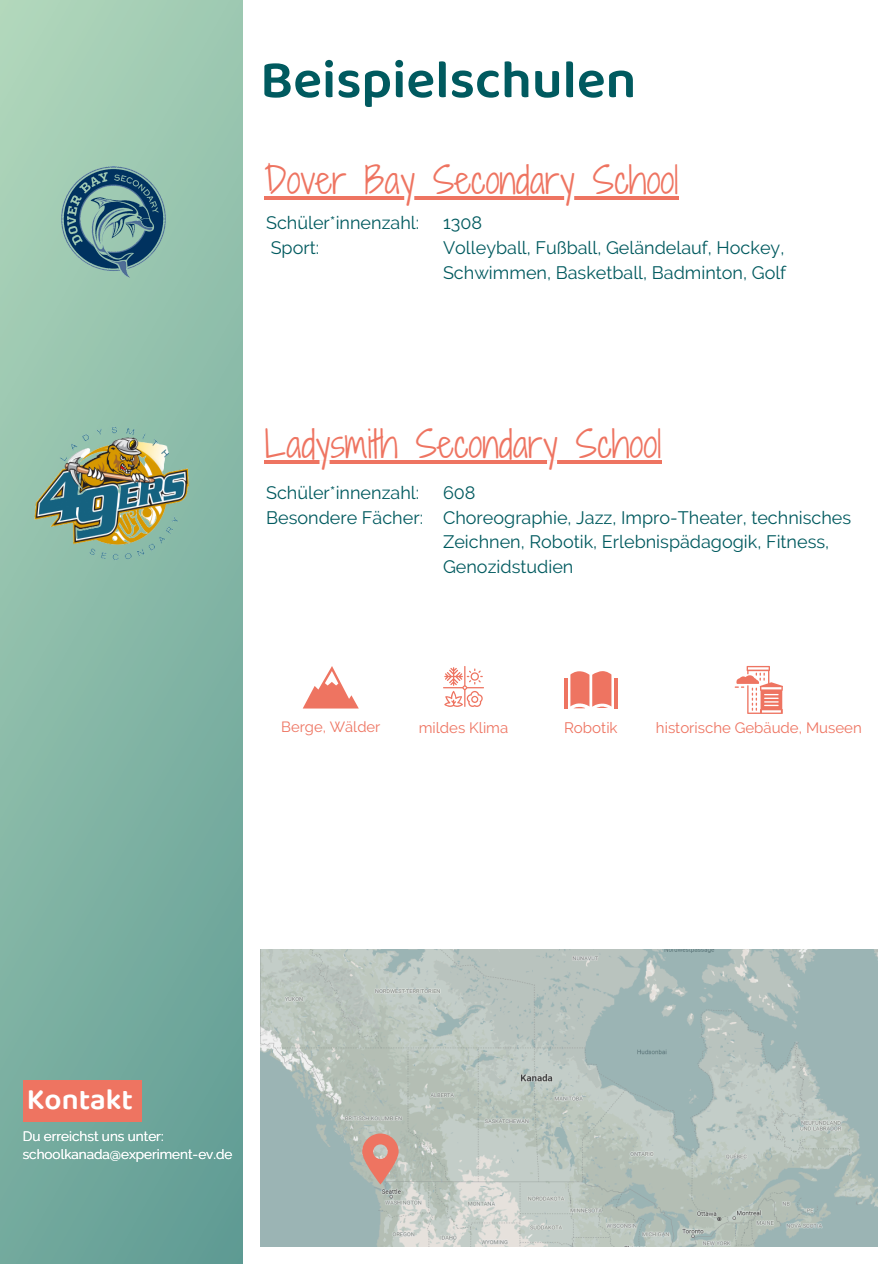
<style>
.page{position:relative;width:894px;height:1264px;background:#fff}
.page>*{position:absolute;margin:0;border:0;box-sizing:border-box;transform-origin:0 0}
.t1{font:600 54px "Baloo Tamma 2";color:#005a5f}
.t2{font:36px "Shadows Into Light Two";color:#ee7461}
.t3{font:600 30px "Baloo Tamma 2";color:#fff}
.t4{font:18px/24.8px "Raleway";color:#005a5f}
.t5{font:15.15px "Raleway";color:#ee7461}
.t6{font:15px "Raleway";color:#ee7461}
.t7{font:14.7px "Raleway";color:#ee7461}
.t8{font:13.5px "Raleway";color:#fff}
</style>
<div class="page">
<div style="left:0;top:0;width:709px;height:1263px;background:linear-gradient(to bottom,#a7d0b6,#68a198)"></div>
<div style="left:243px;top:0;width:650px;height:1263px;background:#fff"></div>
<img style="left:260px;top:949px;width:617px;height:297px">
<svg style="left:362px;top:1133px;width:36px;height:51px;background:#d59485"></svg>
<svg style="left:303px;top:666px;width:56px;height:42px"></svg>
<svg style="left:443px;top:666px;width:40px;height:41px"></svg>
<hr style="left:564px;top:678px;width:3px;height:30px;background:#ee7461">
<svg style="left:570px;top:671px;width:41px;height:37px;background:#f18d7e"></svg>
<hr style="left:614px;top:678px;width:3px;height:30px;background:#ee7461">
<img style="left:50px;top:159px;width:126px;height:126px">
<img style="left:30px;top:424px;width:166px;height:139px">
<hr style="left:264px;top:196px;width:414px;height:4px;background:#ee7461">
<hr style="left:264px;top:460px;width:397px;height:4px;background:#ee7461">
<svg style="left:734px;top:666px;width:48px;height:48px"></svg>
<div style="left:23px;top:1080px;width:118px;height:41px;background:#ee7461"></div>
<h3 class="t1" style="left:260px;top:47px;width:377px">Beispielschulen</h3>
<p class="t2" style="left:264px;top:154px;width:415px">Dover Bay Secondary School</p>
<h1 class="t4" style="left:266px;top:210px;width:154px">Schüler*innenzahl:<br>Sport:</h1>
<h2 class="t4" style="left:443px;top:210px;width:344px">1308<br>Volleyball, Fußball, Geländelauf, Hockey,<br>Schwimmen, Basketball, Badminton, Golf</h2>
<p class="t2" style="left:264px;top:418px;width:398px">Ladysmith Secondary School</p>
<h4 class="t4" style="left:266px;top:480px;width:158px">Schüler*innenzahl:<br>Besondere Fächer:</h4>
<h4 class="t4" style="left:443px;top:480px;width:409px">608<br>Choreographie, Jazz, Impro-Theater, technisches<br>Zeichnen, Robotik, Erlebnispädagogik, Fitness,<br>Genozidstudien</h4>
<h2 class="t7" style="left:281px;top:718px;width:101px">Berge, Wälder</h2>
<h4 class="t6" style="left:419px;top:719px;width:91px">mildes Klima</h4>
<h4 class="t5" style="left:564px;top:719px;width:55px">Robotik</h4>
<p class="t6" style="left:655px;top:719px;width:207px">historische Gebäude, Museen</p>
<h5 class="t3" style="left:27px;top:1080px;width:108px">Kontakt</h5>
<p class="t8" style="left:23px;top:1127px;width:142px">Du erreichst uns unter:</p>
<h5 class="t8" style="left:23px;top:1145px;width:211px">schoolkanada@experiment-ev.de</h5>
</div>
